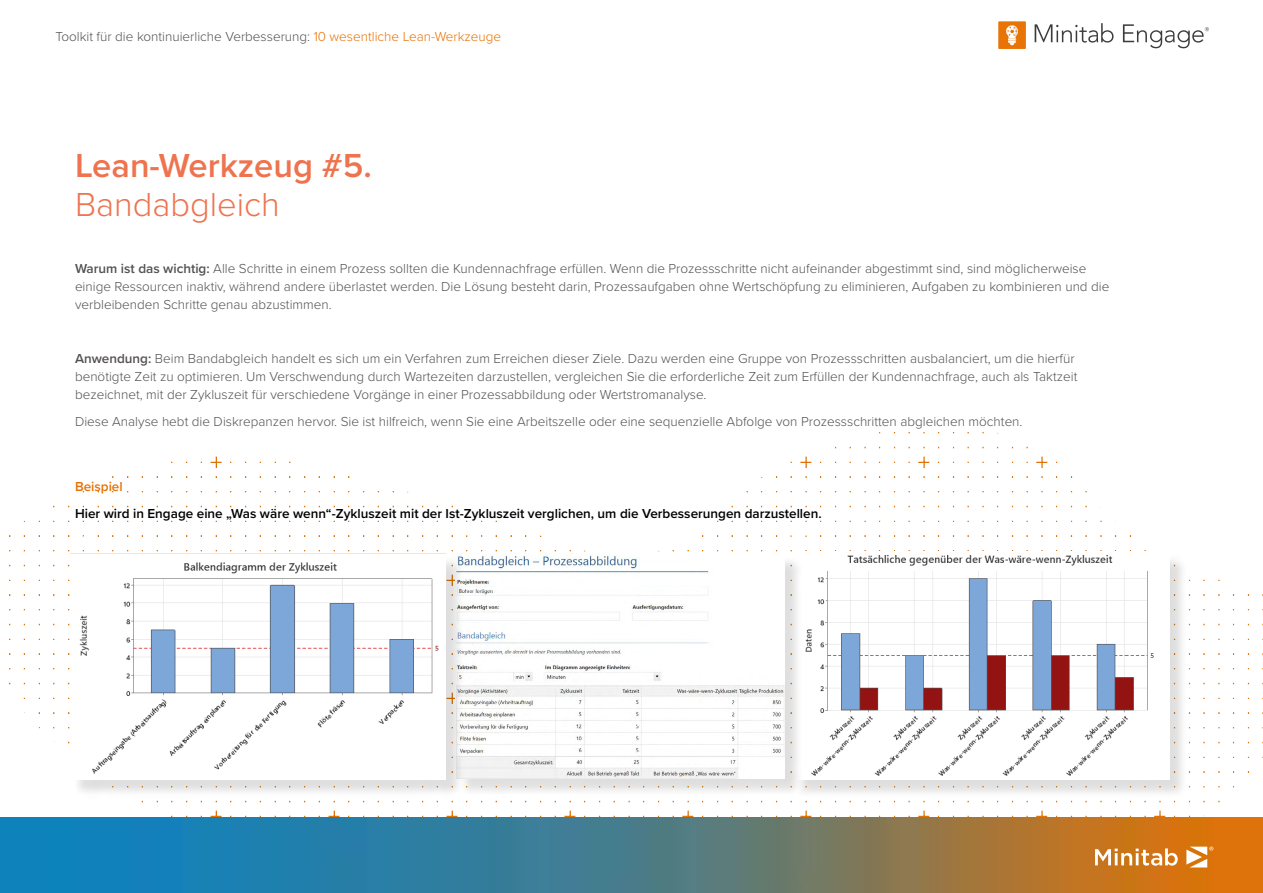
<style>
.page{position:relative;width:1263px;height:893px;background:#fff}
.page>*{position:absolute;margin:0;border:0;box-sizing:border-box;transform-origin:0 0}
.t1{font:600 34.5px "Proxima Nova";color:#ee734e}
.t2{font:300 34.5px "Proxima Nova";color:#ee734e}
.t3{font:300 13.5px/18px "Proxima Nova";color:#545051}
.t4{font:600 13.5px "Proxima Nova";color:#000}
.t5{font:600 13.5px "Proxima Nova";color:#e77204}
.s1{color:#e77204}
.s2{font-weight:600}
</style>
<div class="page">
<img style="left:0;top:432px;width:1263px;height:386px">
<img style="left:0;top:818px;width:1263px;height:75px">
<div style="left:998px;top:21px;width:28px;height:28px;background:#e97406"></div>
<svg style="left:1006px;top:25px;width:12px;height:20px"></svg>
<svg style="left:1034px;top:23px;width:79px;height:20px"></svg>
<svg style="left:1123px;top:24px;width:86px;height:24px"></svg>
<svg style="left:1095px;top:848px;width:83px;height:18px"></svg>
<svg style="left:1186px;top:847px;width:27px;height:20px"></svg>
<div style="left:794px;top:554px;width:394px;height:244px;background:#000;opacity:.13"></div>
<img style="left:792px;top:552px;width:378px;height:228px">
<div style="left:458px;top:556px;width:345px;height:241px;background:#000;opacity:.13"></div>
<img style="left:456px;top:553px;width:328px;height:225px">
<div style="left:73px;top:556px;width:391px;height:243px;background:#000;opacity:.13"></div>
<img style="left:70px;top:553px;width:375px;height:227px">
<p class="t3" style="left:55px;top:27px;width:447px">Toolkit für die kontinuierliche Verbesserung: <span class="s1">10 wesentliche Lean-Werkzeuge</span></p>
<h1 class="t1" style="left:75px;top:140px;width:298px">Lean-Werkzeug #5.</h1>
<h1 class="t2" style="left:75px;top:179px;width:206px">Bandabgleich</h1>
<p class="t3" style="left:75px;top:259px;width:1036px"><span class="s2">Warum ist das wichtig:</span> Alle Schritte in einem Prozess sollten die Kundennachfrage erfüllen. Wenn die Prozessschritte nicht aufeinander abgestimmt sind, sind möglicherweise einige Ressourcen inaktiv, während andere überlastet werden. Die Lösung besteht darin, Prozessaufgaben ohne Wertschöpfung zu eliminieren, Aufgaben zu kombinieren und die verbleibenden Schritte genau abzustimmen.</p>
<p class="t3" style="left:75px;top:349px;width:1004px"><span class="s2">Anwendung:</span> Beim Bandabgleich handelt es sich um ein Verfahren zum Erreichen dieser Ziele. Dazu werden eine Gruppe von Prozessschritten ausbalanciert, um die hierfür benötigte Zeit zu optimieren. Um Verschwendung durch Wartezeiten darzustellen, vergleichen Sie die erforderliche Zeit zum Erfüllen der Kundennachfrage, auch als Taktzeit bezeichnet, mit der Zykluszeit für verschiedene Vorgänge in einer Prozessabbildung oder Wertstromanalyse.</p>
<p class="t3" style="left:75px;top:412px;width:949px">Diese Analyse hebt die Diskrepanzen hervor. Sie ist hilfreich, wenn Sie eine Arbeitszelle oder eine sequenzielle Abfolge von Prozessschritten abgleichen möchten.</p>
<p class="t5" style="left:75px;top:476px;width:49px">Beispiel</p>
<p class="t4" style="left:75px;top:503px;width:748px">Hier wird in Engage eine „Was wäre wenn“-Zykluszeit mit der Ist-Zykluszeit verglichen, um die Verbesserungen darzustellen.</p>
</div>
